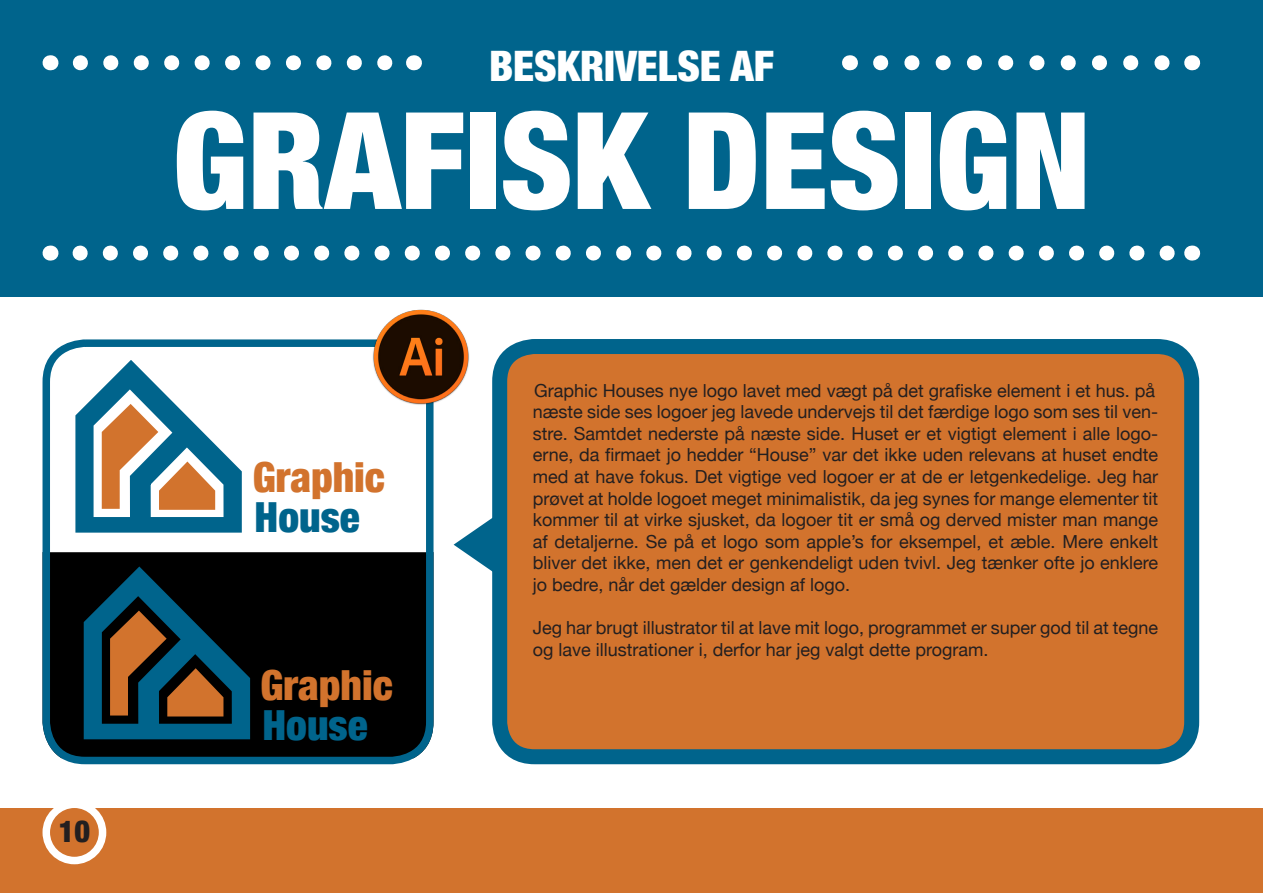
<style>
.page{position:relative;width:1263px;height:893px;background:#fff}
.page>*{position:absolute;margin:0;border:0;box-sizing:border-box;transform-origin:0 0}
.Overskrift_-_Inholds{font:900 condensed 135px "Helvetica Neue";color:#fff}
.t1{font:900 condensed 42px "Helvetica Neue";color:#fff}
.t2{font:900 condensed 41.55px/39.3px "Helvetica Neue";color:#d2732d}
.t3{font:900 condensed 30px "Helvetica Neue";color:#231f20}
.Brødtekst{font:18px/21.6px "Helvetica Neue";color:#231f20}
.s1{color:#00648c}
</style>
<div class="page">
<div style="left:0;top:0;width:1263px;height:297px;background:#00648c"></div>
<div style="left:0;top:809px;width:1263px;height:84px;background:#d2732d"></div>
<div style="left:43px;top:800px;width:63px;height:64px;border:8px solid #fff;border-radius:50%"></div>
<svg style="left:80px;top:246px;width:1095px;height:15px"></svg>
<svg style="left:50px;top:246px;width:1px;height:15px"></svg>
<svg style="left:1192px;top:246px;width:1px;height:15px"></svg>
<svg style="left:80px;top:55px;width:313px;height:15px"></svg>
<svg style="left:50px;top:55px;width:1px;height:15px"></svg>
<svg style="left:413px;top:55px;width:1px;height:15px"></svg>
<svg style="left:880px;top:55px;width:290px;height:15px"></svg>
<svg style="left:849px;top:55px;width:1px;height:15px"></svg>
<svg style="left:1192px;top:55px;width:1px;height:15px"></svg>
<div style="left:43px;top:552px;width:390px;height:207px;background:#000"></div>
<svg style="left:75px;top:360px;width:167px;height:173px"></svg>
<svg style="left:84px;top:566px;width:166px;height:184px"></svg>
<div style="left:43px;top:339px;width:390px;height:425px;border:8px solid #00648c;border-radius:39px"></div>
<img style="left:370px;top:309px;width:99px;height:99px">
<div style="left:500px;top:346px;width:692px;height:411px;background:#d2732d;border-radius:35px"></div>
<div style="left:492px;top:339px;width:707px;height:425px;border:15px solid #00648c;border-radius:35px"></div>
<svg style="left:454px;top:511px;width:49px;height:68px"></svg>
<p class="t3" style="left:59px;top:807px;width:33px">10</p>
<h2 class="t1" style="left:489px;top:31px;width:286px">BESKRIVELSE AF</h2>
<p class="Overskrift_-_Inholds" style="left:172px;top:50px;width:919px">GRAFISK DESIGN</p>
<p class="t2" style="left:253px;top:456px;width:134px">Graphic<br><span class="s1">House</span></p>
<p class="t2" style="left:261px;top:663px;width:134px">Graphic<br><span class="s1">House</span></p>
<p class="Brødtekst" style="left:533px;top:380px;width:627px">Graphic Houses nye logo lavet med vægt på det grafiske element i et hus. på næste side ses logoer jeg lavede undervejs til det færdige logo som ses til ven&shy;stre. Samtdet nederste på næste side. Huset er et vigtigt element i alle logo&shy;erne, da firmaet jo hedder “House” var det ikke uden relevans at huset endte med at have fokus. Det vigtige ved logoer er at de er letgenkedelige. Jeg har prøvet at holde logoet meget minimalistik, da jeg synes for mange elementer tit kommer til at virke sjusket, da logoer tit er små og derved mister man mange af detaljerne. Se på et logo som apple’s for eksempel, et æble. Mere enkelt bliver det ikke, men det er genkendeligt uden tvivl. Jeg tænker ofte jo enklere jo bedre, når det gælder design af logo.</p>
<p class="Brødtekst" style="left:533px;top:618px;width:627px">Jeg har brugt illustrator til at lave mit logo, programmet er super god til at tegne og lave illustrationer i, derfor har jeg valgt dette program.</p>
</div>
